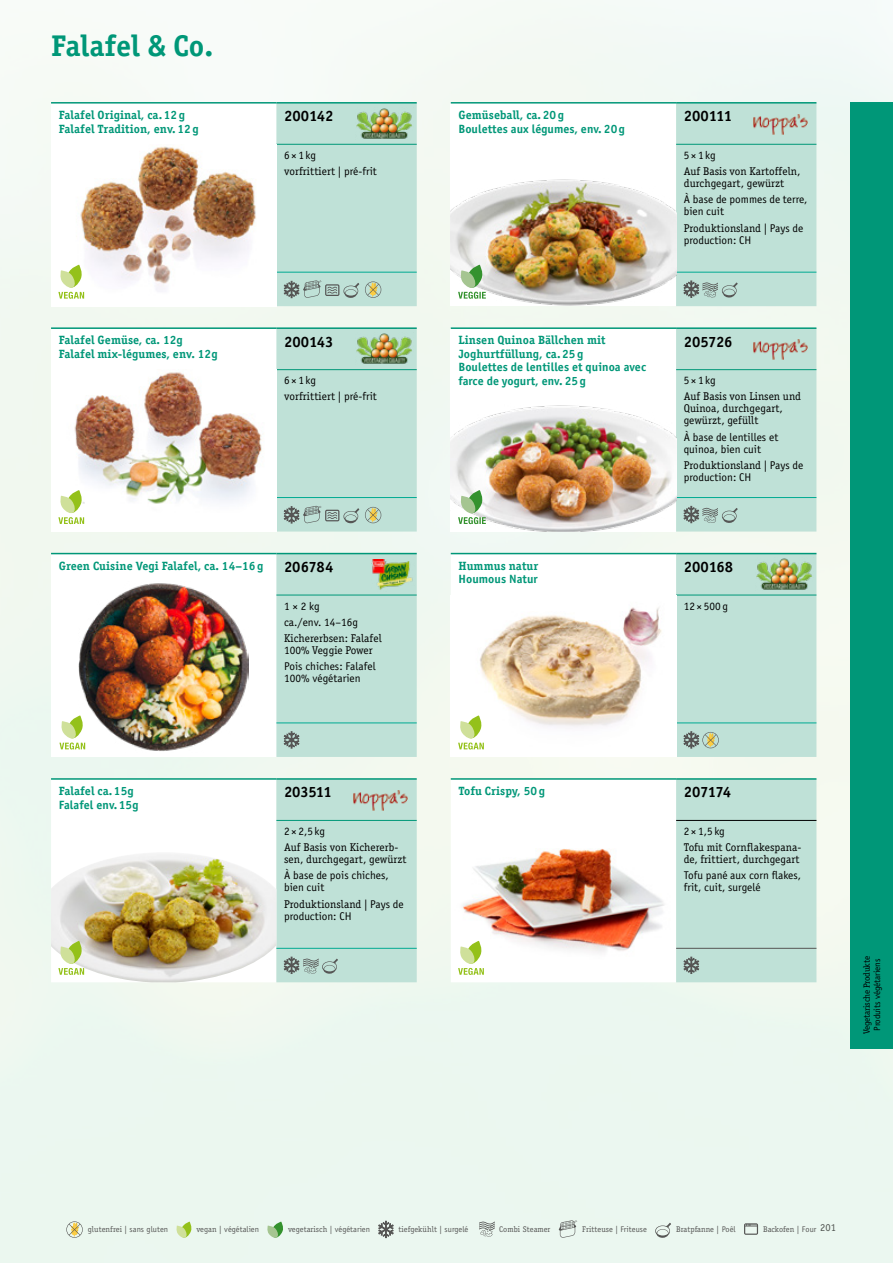
<style>
.page{position:relative;width:893px;height:1263px;background:#fff}
.page>*{position:absolute;margin:0;border:0;box-sizing:border-box;transform-origin:0 0}
.t1{font:700 30px "Officina Serif Std";color:#009778}
.t2{font:700 15px "Officina Sans Std";letter-spacing:-.015em;color:#000}
.t3{font:700 12px/13.5px "Officina Serif Std";letter-spacing:.005em;color:#009778}
.t4{font:700 12px/13.5px "Officina Sans Std";letter-spacing:.005em;color:#009778}
.t5{font:11.25px/12px "Officina Serif Std";letter-spacing:.005em;color:#000}
.t6{font:11.25px/12px "Officina Sans Std";letter-spacing:.005em;color:#000}
.t7{font:10.5px "Officina Sans Std";color:#565655}
.t8{font:9px "Officina Serif Std";letter-spacing:-.03em;color:#000}
.t9{font:9px "Officina Sans Std";letter-spacing:-.01em;color:#000}
.t10{font:8.25px "Officina Serif Std";letter-spacing:.005em;color:#565655}
.t11{font:8.25px "Officina Sans Std";letter-spacing:.005em;color:#565655}
.s1{font-family:"Officina Sans Std"}
.s2{font-family:"Officina Serif Std"}
</style>
<div class="page">
<img style="left:0;top:3px;width:893px;height:1260px">
<div style="left:850px;top:102px;width:43px;height:946px;background:#009778"></div>
<div style="left:451px;top:103px;width:225px;height:203px;background:#fff"></div>
<hr style="left:451px;top:102px;width:225px;height:2px;background:#009778">
<hr style="left:676px;top:102px;width:140px;height:2px;background:#009778">
<div style="left:676px;top:103px;width:140px;height:203px;background:#bfe1d7"></div>
<div style="left:451px;top:328px;width:225px;height:203px;background:#fff"></div>
<hr style="left:451px;top:327px;width:225px;height:2px;background:#009778">
<hr style="left:676px;top:327px;width:140px;height:2px;background:#009778">
<div style="left:676px;top:328px;width:140px;height:203px;background:#bfe1d7"></div>
<img style="left:451px;top:179px;width:225px;height:127px">
<img style="left:451px;top:405px;width:225px;height:126px">
<svg style="left:458px;top:265px;width:28px;height:34px"></svg>
<svg style="left:458px;top:490px;width:28px;height:34px"></svg>
<svg style="left:51px;top:780px;width:225px;height:72px"></svg>
<hr style="left:51px;top:778px;width:225px;height:2px;background:#009778">
<hr style="left:276px;top:778px;width:141px;height:2px;background:#009778">
<div style="left:276px;top:779px;width:141px;height:203px;background:#bfe1d7"></div>
<img style="left:51px;top:852px;width:225px;height:130px">
<svg style="left:58px;top:941px;width:26px;height:34px"></svg>
<img style="left:354px;top:790px;width:54px;height:20px">
<img style="left:753px;top:114px;width:54px;height:20px">
<img style="left:753px;top:339px;width:54px;height:21px">
<div style="left:51px;top:554px;width:225px;height:203px;background:#fff"></div>
<hr style="left:51px;top:553px;width:225px;height:1px;background:#009778">
<hr style="left:276px;top:553px;width:141px;height:1px;background:#009778">
<div style="left:276px;top:554px;width:141px;height:203px;background:#bfe1d7"></div>
<img style="left:78px;top:583px;width:171px;height:168px">
<svg style="left:59px;top:715px;width:26px;height:34px"></svg>
<img style="left:372px;top:559px;width:45px;height:32px">
<div style="left:51px;top:103px;width:225px;height:203px;background:#fff"></div>
<hr style="left:51px;top:102px;width:225px;height:2px;background:#009778">
<hr style="left:276px;top:102px;width:141px;height:2px;background:#009778">
<svg style="left:276px;top:103px;width:141px;height:203px;background:#bcded4"></svg>
<div style="left:51px;top:328px;width:225px;height:203px;background:#fff"></div>
<hr style="left:51px;top:327px;width:225px;height:2px;background:#009778">
<hr style="left:276px;top:327px;width:141px;height:2px;background:#009778">
<svg style="left:276px;top:328px;width:141px;height:203px;background:#bbded4"></svg>
<img style="left:78px;top:146px;width:178px;height:153px">
<img style="left:70px;top:372px;width:192px;height:153px">
<svg style="left:58px;top:265px;width:26px;height:34px"></svg>
<svg style="left:58px;top:490px;width:26px;height:34px"></svg>
<img style="left:356px;top:107px;width:57px;height:32px">
<img style="left:356px;top:333px;width:57px;height:32px">
<svg style="left:451px;top:554px;width:225px;height:41px"></svg>
<hr style="left:451px;top:553px;width:225px;height:1px;background:#009778">
<hr style="left:676px;top:553px;width:140px;height:1px;background:#009778">
<div style="left:676px;top:554px;width:140px;height:203px;background:#bfe1d7"></div>
<img style="left:451px;top:595px;width:225px;height:162px">
<svg style="left:458px;top:715px;width:26px;height:34px"></svg>
<img style="left:755px;top:558px;width:58px;height:32px">
<svg style="left:66px;top:1221px;width:17px;height:17px"></svg>
<svg style="left:176px;top:1221px;width:17px;height:17px"></svg>
<svg style="left:266px;top:1221px;width:18px;height:17px"></svg>
<svg style="left:378px;top:1221px;width:16px;height:17px"></svg>
<svg style="left:479px;top:1221px;width:15px;height:16px"></svg>
<svg style="left:558px;top:1220px;width:19px;height:18px"></svg>
<svg style="left:655px;top:1223px;width:16px;height:15px"></svg>
<svg style="left:744px;top:1223px;width:14px;height:12px"></svg>
<svg style="left:451px;top:780px;width:225px;height:202px"></svg>
<hr style="left:451px;top:778px;width:225px;height:2px;background:#009778">
<hr style="left:676px;top:778px;width:140px;height:2px;background:#009778">
<div style="left:676px;top:779px;width:140px;height:203px;background:#bfe1d7"></div>
<img style="left:455px;top:830px;width:217px;height:136px">
<svg style="left:458px;top:941px;width:26px;height:34px"></svg>
<h1 class="t1" style="left:51px;top:27px;width:164px">Falafel &amp; Co.</h1>
<p class="t3" style="left:59px;top:108px;width:141px">Falafel Original, ca.12g<br>Falafel Tradition, env.12g</p>
<h2 class="t2" style="left:284px;top:107px;width:51px">200142</h2>
<p class="t6" style="left:284px;top:149px;width:33px">6×1kg</p>
<p class="t5" style="left:284px;top:165px;width:94px">vorfrittiert | <span class="s1">pré-frit</span></p>
<p class="t3" style="left:59px;top:333px;width:160px">Falafel Gemüse, ca. 12g<br>Falafel mix-légumes, env. 12g</p>
<h2 class="t2" style="left:284px;top:332px;width:51px">200143</h2>
<p class="t6" style="left:284px;top:374px;width:33px">6×1kg</p>
<p class="t5" style="left:284px;top:391px;width:94px">vorfrittiert | <span class="s1">pré-frit</span></p>
<p class="t3" style="left:59px;top:559px;width:206px">Green Cuisine Vegi Falafel, ca. 14–16g</p>
<h2 class="t2" style="left:284px;top:558px;width:51px">206784</h2>
<p class="t6" style="left:284px;top:598px;width:76px;line-height:16.2px">1 × 2 kg <span class="s2">ca</span>./env. 14–16g</p>
<p class="t5" style="left:284px;top:632px;width:99px">Kichererbsen: Falafel<br>100% Veggie Power</p>
<p class="t6" style="left:284px;top:660px;width:93px">Pois chiches: Falafel<br>100% végétarien</p>
<p class="t3" style="left:59px;top:784px;width:76px">Falafel ca.15g</p>
<p class="t4" style="left:59px;top:798px;width:81px">Falafel env.15g</p>
<h2 class="t2" style="left:284px;top:783px;width:49px">203511</h2>
<p class="t6" style="left:284px;top:825px;width:43px">2×2,5kg</p>
<p class="t5" style="left:284px;top:841px;width:124px">Auf Basis von Kichererb&shy;sen, durchgegart, gewürzt</p>
<p class="t6" style="left:284px;top:870px;width:106px">À base de pois chiches, bien cuit</p>
<p class="t5" style="left:284px;top:898px;width:121px">Produktionsland <span class="s1">| Pays de</span></p>
<p class="t6" style="left:284px;top:910px;width:69px">production: CH</p>
<p class="t3" style="left:458px;top:108px;width:107px">Gemüseball, ca.20g</p>
<p class="t4" style="left:458px;top:122px;width:168px">Boulettes aux légumes, env. 20g</p>
<h2 class="t2" style="left:684px;top:107px;width:50px">200111</h2>
<p class="t6" style="left:684px;top:149px;width:33px">5×1kg</p>
<p class="t5" style="left:684px;top:165px;width:118px">Auf Basis von Kartoffeln, durchgegart, gewürzt</p>
<p class="t6" style="left:684px;top:194px;width:125px">À base de pommes de terre, bien cuit</p>
<p class="t5" style="left:684px;top:222px;width:121px">Produktionsland <span class="s1">| Pays de</span></p>
<p class="t6" style="left:684px;top:234px;width:69px">production: CH</p>
<p class="t3" style="left:458px;top:333px;width:149px">Linsen Quinoa Bällchen mit<br>Joghurtfüllung, ca.25g</p>
<p class="t4" style="left:458px;top:360px;width:189px">Boulettes de lentilles et quinoa avec farce de yogurt, env. 25g</p>
<h2 class="t2" style="left:684px;top:332px;width:50px">205726</h2>
<p class="t6" style="left:684px;top:374px;width:33px">5×1kg</p>
<p class="t5" style="left:684px;top:391px;width:119px">Auf Basis von Linsen und<br>Quinoa, durchgegart, gewürzt, gefüllt</p>
<p class="t6" style="left:684px;top:431px;width:96px">À base de lentilles et quinoa, bien cuit</p>
<p class="t5" style="left:684px;top:459px;width:121px">Produktionsland <span class="s1">| Pays de</span></p>
<p class="t6" style="left:684px;top:471px;width:69px">production: CH</p>
<p class="t3" style="left:458px;top:559px;width:81px">Hummus natur</p>
<p class="t4" style="left:458px;top:572px;width:81px">Houmous Natur</p>
<h2 class="t2" style="left:684px;top:558px;width:51px">200168</h2>
<p class="t6" style="left:684px;top:600px;width:46px">12×500g</p>
<p class="t3" style="left:458px;top:784px;width:88px">Tofu Crispy, 50g</p>
<h2 class="t2" style="left:684px;top:783px;width:49px">207174</h2>
<p class="t6" style="left:684px;top:825px;width:43px">2×1,5kg</p>
<p class="t5" style="left:684px;top:841px;width:119px">Tofu mit Cornflakespana&shy;de, frittiert, durchgegart</p>
<p class="t6" style="left:684px;top:870px;width:119px">Tofu pané aux corn flakes, frit, cuit, surgelé</p>
<p class="t8" style="left:861px;top:1033px;width:79px;rotate:-90deg">Vegetarische Produkte</p>
<p class="t9" style="left:872px;top:1031px;width:73px;rotate:-90deg">Produits végétariens</p>
<p class="t7" style="left:820px;top:1222px;width:17px">201</p>
<p class="t10" style="left:88px;top:1224px;width:82px">glutenfrei | <span class="s1">sans gluten</span></p>
<p class="t11" style="left:196px;top:1224px;width:64px"><span class="s2">vegan</span> | végétalien</p>
<p class="t10" style="left:288px;top:1224px;width:84px">vegetarisch <span class="s1">| végétarien</span></p>
<p class="t10" style="left:398px;top:1224px;width:71px">tiefgekühlt <span class="s1">| surgelé</span></p>
<p class="t10" style="left:499px;top:1224px;width:53px">Combi Steamer</p>
<p class="t10" style="left:582px;top:1224px;width:66px">Fritteuse <span class="s1">| Friteuse</span></p>
<p class="t10" style="left:676px;top:1224px;width:61px">Bratpfanne | <span class="s1">Poêl</span></p>
<p class="t10" style="left:763px;top:1224px;width:55px">Backofen | <span class="s1">Four</span></p>
</div>
